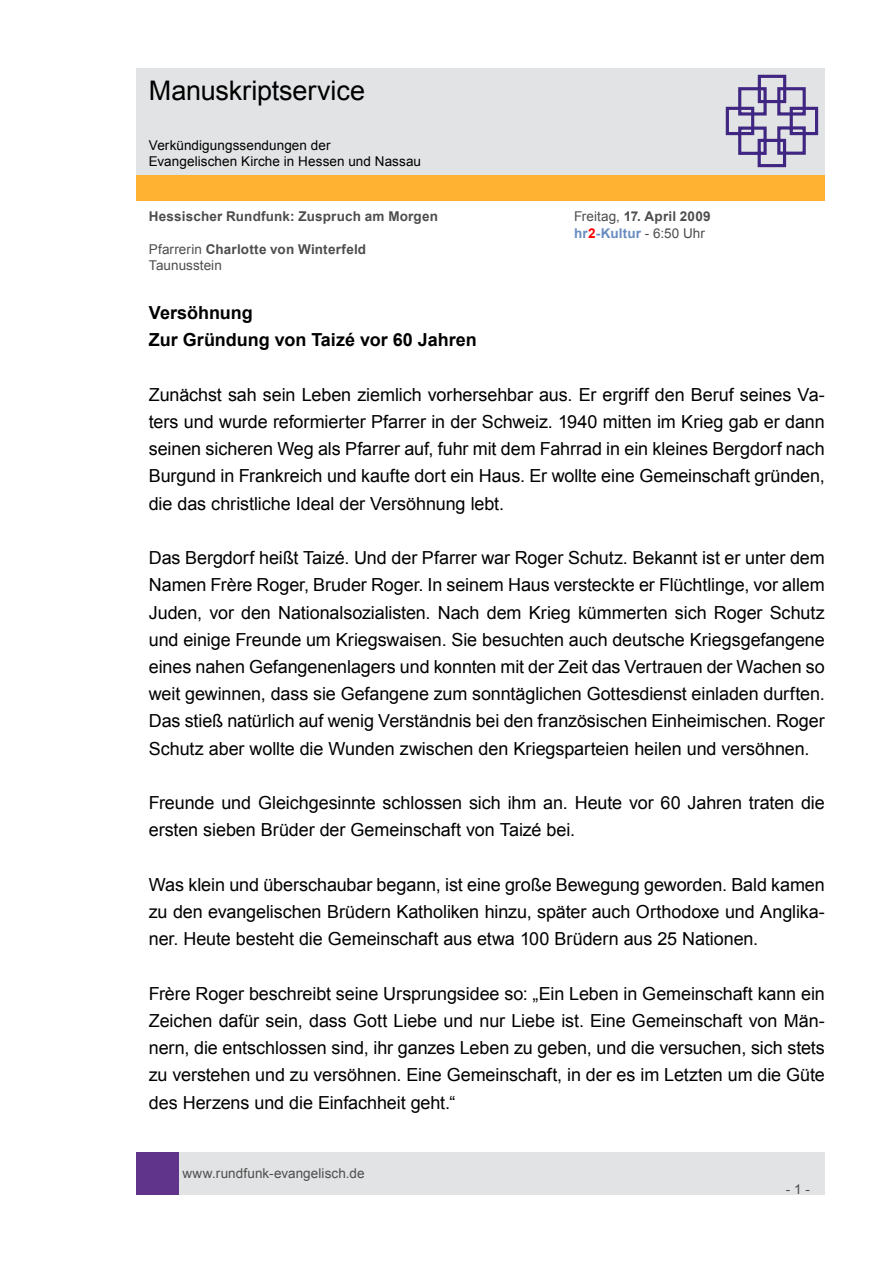
<style>
.page{position:relative;width:893px;height:1263px;background:#fff}
.page>*{position:absolute;margin:0;border:0;box-sizing:border-box;transform-origin:0 0}
.t1{font:27px "Arial";letter-spacing:-.005em;color:#000}
.t2{font:18px/27.2px "Arial";letter-spacing:-.005em;color:#000;text-align:justify}
.t3{font:700 18px/27.2px "Arial";color:#000}
.t4{font:700 13.5px/16.2px "Arial";letter-spacing:.015em;color:#4d4d4d}
.t5{font:13.5px/16.2px "Arial";letter-spacing:.005em;color:#4d4d4d}
.t6{font:13.5px/16.2px "Arial";letter-spacing:.005em;color:#000}
.s1{font-weight:700}
.s2{font-weight:700;color:#688bc0}
.s3{font-weight:700;color:#f00}
.s4{font-weight:400}
</style>
<div class="page">
<div style="left:179px;top:1152px;width:646px;height:43px;background:#e2e3e4"></div>
<div style="left:136px;top:1152px;width:43px;height:43px;background:#5f348a"></div>
<div style="left:136px;top:175px;width:689px;height:26px;background:#ffb132"></div>
<div style="left:136px;top:68px;width:689px;height:106px;background:#e2e3e4"></div>
<svg style="left:725px;top:74px;width:94px;height:94px"></svg>
<h1 class="t1" style="left:149px;top:73px;width:218px">Manuskriptservice</h1>
<p class="t6" style="left:149px;top:137px;width:274px">Verkündigungssendungen der<br>Evangelischen Kirche in Hessen und Nassau</p>
<p class="t4" style="left:149px;top:209px;width:291px">Hessischer Rundfunk: Zuspruch am Morgen</p>
<p class="t5" style="left:574px;top:209px;width:138px">Freitag, <span class="s1">17. April 2009 </span><span class="s2">hr</span><span class="s3">2</span><span class="s2">-Kultur</span> - 6:50 Uhr</p>
<p class="t4" style="left:149px;top:241px;width:219px"><span class="s4">Pfarrerin</span> Charlotte von Winterfeld<br><span class="s4">Taunusstein</span></p>
<p class="t3" style="left:149px;top:300px;width:329px">Versöhnung<br>Zur Gründung von Taizé vor 60 Jahren</p>
<p class="t2" style="left:149px;top:381px;width:678px">Zunächst sah sein Leben ziemlich vorhersehbar aus. Er ergriff den Beruf seines Va&shy;ters und wurde reformierter Pfarrer in der Schweiz. 1940 mitten im Krieg gab er dann seinen sicheren Weg als Pfarrer auf, fuhr mit dem Fahrrad in ein kleines Bergdorf nach Burgund in Frankreich und kaufte dort ein Haus. Er wollte eine Gemeinschaft gründen, die das christliche Ideal der Versöhnung lebt.</p>
<p class="t2" style="left:149px;top:544px;width:678px">Das Bergdorf heißt Taizé. Und der Pfarrer war Roger Schutz. Bekannt ist er unter dem Namen Frère Roger, Bruder Roger. In seinem Haus versteckte er Flüchtlinge, vor allem Juden, vor den Nationalsozialisten. Nach dem Krieg kümmerten sich Roger Schutz und einige Freunde um Kriegswaisen. Sie besuchten auch deutsche Kriegsgefangene eines nahen Gefangenenlagers und konnten mit der Zeit das Vertrauen der Wachen so weit gewinnen, dass sie Gefangene zum sonntäglichen Gottesdienst einladen durften.<br>Das stieß natürlich auf wenig Verständnis bei den französischen Einheimischen. Roger Schutz aber wollte die Wunden zwischen den Kriegsparteien heilen und versöhnen.</p>
<p class="t2" style="left:149px;top:789px;width:677px">Freunde und Gleichgesinnte schlossen sich ihm an. Heute vor 60 Jahren traten die ersten sieben Brüder der Gemeinschaft von Taizé bei.</p>
<p class="t2" style="left:149px;top:871px;width:678px">Was klein und überschaubar begann, ist eine große Bewegung geworden. Bald kamen zu den evangelischen Brüdern Katholiken hinzu, später auch Orthodoxe und Anglika&shy;ner. Heute besteht die Gemeinschaft aus etwa 100 Brüdern aus 25 Nationen.</p>
<p class="t2" style="left:149px;top:980px;width:678px">Frère Roger beschreibt seine Ursprungsidee so: „Ein Leben in Gemeinschaft kann ein Zeichen dafür sein, dass Gott Liebe und nur Liebe ist. Eine Gemeinschaft von Män&shy;nern, die entschlossen sind, ihr ganzes Leben zu geben, und die versuchen, sich stets zu verstehen und zu versöhnen. Eine Gemeinschaft, in der es im Letzten um die Güte des Herzens und die Einfachheit geht.“</p>
<p class="t5" style="left:182px;top:1165px;width:184px">www.rundfunk-evangelisch.de</p>
<p class="t5" style="left:786px;top:1181px;width:26px">- 1 -</p>
</div>
